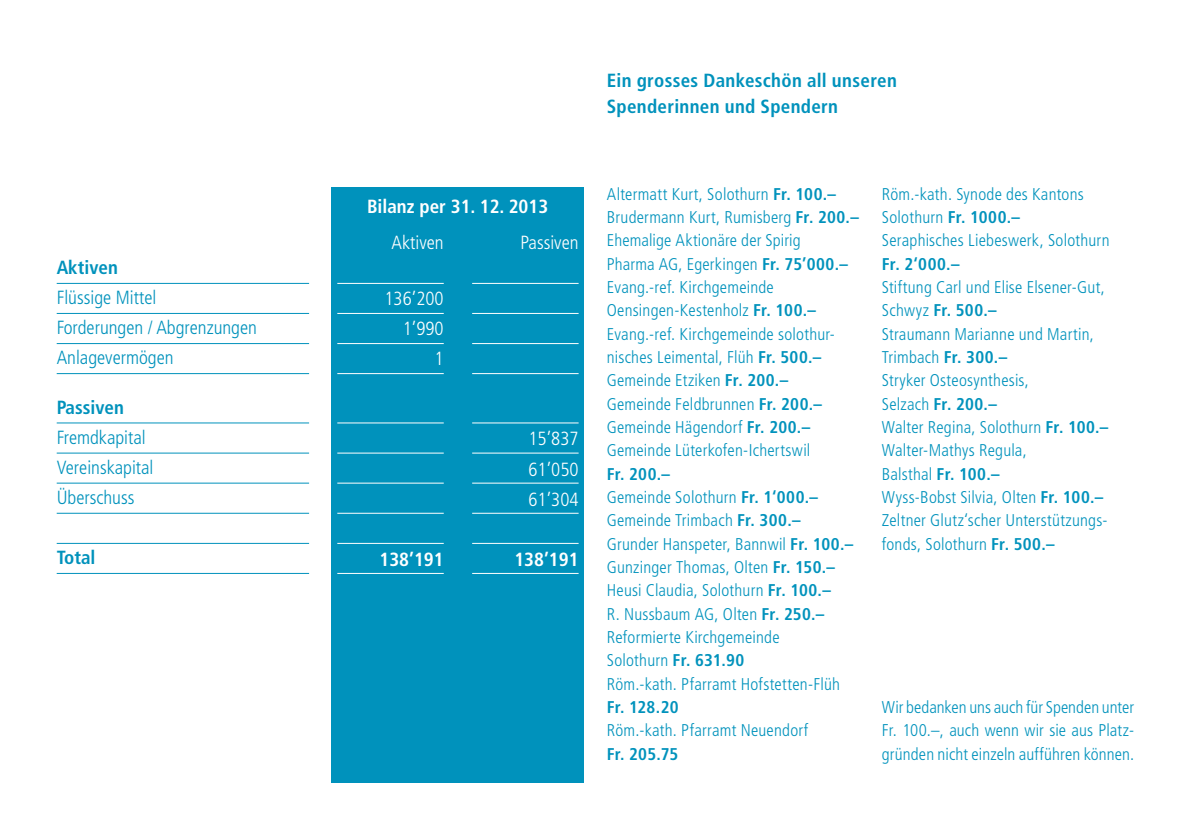
<style>
.page{position:relative;width:1191px;height:840px;background:#fff}
.page>*{position:absolute;margin:0;border:0;box-sizing:border-box;transform-origin:0 0}
.t1{font:300 condensed 19px/30px "Frutiger";color:#0092bc}
.t2{font:700 condensed 19px/26px "Frutiger";letter-spacing:.015em;color:#0092bc}
.t3{font:300 condensed 19px/30px "Frutiger";color:#fff;text-align:justify}
.t4{font:700 condensed 19px "Frutiger";color:#fff}
.t5{font:300 condensed 17px/23.4px "Frutiger";letter-spacing:.01em;color:#0092bc}
.t6{font:700 condensed 17px "Frutiger";letter-spacing:.01em;color:#0092bc}
.s1{font-weight:700}
</style>
<div class="page">
<div style="left:332px;top:187px;width:252px;height:595px;background:#0092bc"></div>
<hr style="left:57px;top:343px;width:252px;height:1px;background:#0092bc">
<hr style="left:57px;top:313px;width:252px;height:1px;background:#0092bc">
<hr style="left:57px;top:373px;width:252px;height:1px;background:#0092bc">
<hr style="left:57px;top:283px;width:252px;height:1px;background:#0092bc">
<hr style="left:57px;top:422px;width:252px;height:1px;background:#0092bc">
<hr style="left:57px;top:512px;width:252px;height:1px;background:#0092bc">
<hr style="left:57px;top:482px;width:252px;height:1px;background:#0092bc">
<hr style="left:57px;top:542px;width:252px;height:1px;background:#0092bc">
<hr style="left:57px;top:452px;width:252px;height:1px;background:#0092bc">
<hr style="left:57px;top:572px;width:252px;height:1px;background:#0092bc">
<hr style="left:337px;top:343px;width:107px;height:1px;background:#fff">
<hr style="left:337px;top:313px;width:107px;height:1px;background:#fff">
<hr style="left:337px;top:373px;width:107px;height:1px;background:#fff">
<hr style="left:337px;top:283px;width:107px;height:1px;background:#fff">
<hr style="left:472px;top:343px;width:106px;height:1px;background:#fff">
<hr style="left:472px;top:313px;width:106px;height:1px;background:#fff">
<hr style="left:472px;top:373px;width:106px;height:1px;background:#fff">
<hr style="left:472px;top:283px;width:106px;height:1px;background:#fff">
<hr style="left:472px;top:422px;width:106px;height:1px;background:#fff">
<hr style="left:472px;top:512px;width:106px;height:1px;background:#fff">
<hr style="left:472px;top:482px;width:106px;height:1px;background:#fff">
<hr style="left:472px;top:542px;width:106px;height:1px;background:#fff">
<hr style="left:472px;top:452px;width:106px;height:1px;background:#fff">
<hr style="left:337px;top:422px;width:107px;height:1px;background:#fff">
<hr style="left:337px;top:512px;width:107px;height:1px;background:#fff">
<hr style="left:337px;top:482px;width:107px;height:1px;background:#fff">
<hr style="left:337px;top:542px;width:107px;height:1px;background:#fff">
<hr style="left:337px;top:452px;width:107px;height:1px;background:#fff">
<hr style="left:472px;top:572px;width:106px;height:1px;background:#fff">
<hr style="left:337px;top:572px;width:107px;height:1px;background:#fff">
<p class="t2" style="left:57px;top:254px;width:63px">Aktiven</p>
<p class="t1" style="left:57px;top:282px;width:202px">Flüssige Mittel<br>Forderungen / Abgrenzungen<br>Anlagevermögen</p>
<p class="t2" style="left:57px;top:394px;width:69px">Passiven</p>
<p class="t1" style="left:57px;top:422px;width:98px">Fremdkapital<br>Vereinskapital<br>Überschuss</p>
<p class="t2" style="left:57px;top:544px;width:40px">Total</p>
<p class="t4" style="left:367px;top:195px;width:183px">Bilanz per 31. 12. 2013</p>
<p class="t3" style="left:520px;top:228px;width:60px">Passiven</p>
<p class="t3" style="left:391px;top:228px;width:54px">Aktiven</p>
<p class="t3" style="left:384px;top:284px;width:61px;text-align:right">136’200<br>1’990<br>1</p>
<p class="t4" style="left:379px;top:547px;width:66px">138’191</p>
<p class="t3" style="left:528px;top:424px;width:52px">15’837<br>61’050<br>61’304</p>
<p class="t4" style="left:514px;top:547px;width:66px">138’191</p>
<p class="t2" style="left:607px;top:67px;width:292px">Ein grosses Dankeschön all unseren<br>Spenderinnen und Spendern</p>
<p class="t5" style="left:607px;top:182px;width:253px">Altermatt Kurt, Solothurn <span class="s1">Fr. 100.– </span>Brudermann Kurt, Rumisberg <span class="s1">Fr. 200.– </span>Ehemalige Aktionäre der Spirig<br>Pharma AG, Egerkingen <span class="s1">Fr. 75’000.– </span>Evang.-ref. Kirchgemeinde Oensingen-Kestenholz <span class="s1">Fr. 100.– </span>Evang.-ref. Kirchgemeinde solothur&shy;nisches Leimental, Flüh <span class="s1">Fr. 500.– </span>Gemeinde Etziken <span class="s1">Fr. 200.–<br></span>Gemeinde Feldbrunnen <span class="s1">Fr. 200.– </span>Gemeinde Hägendorf <span class="s1">Fr. 200.– </span>Gemeinde Lüterkofen-Ichertswil</p>
<p class="t5" style="left:607px;top:462px;width:248px"><span class="s1">Fr. 200.–<br></span>Gemeinde Solothurn <span class="s1">Fr. 1‘000.–<br></span>Gemeinde Trimbach <span class="s1">Fr. 300.–<br></span>Grunder Hanspeter, Bannwil <span class="s1">Fr. 100.–<br></span>Gunzinger Thomas, Olten <span class="s1">Fr. 150.–<br></span>Heusi Claudia, Solothurn <span class="s1">Fr. 100.–<br></span>R. Nussbaum AG, Olten <span class="s1">Fr. 250.–<br></span>Reformierte Kirchgemeinde<br>Solothurn <span class="s1">Fr. 631.90<br></span>Röm.-kath. Pfarramt Hofstetten-Flüh</p>
<p class="t6" style="left:607px;top:696px;width:73px">Fr. 128.20</p>
<p class="t5" style="left:607px;top:718px;width:203px">Röm.-kath. Pfarramt Neuendorf</p>
<p class="t6" style="left:607px;top:743px;width:73px">Fr. 205.75</p>
<p class="t5" style="left:882px;top:182px;width:229px">Röm.-kath. Synode des Kantons<br>Solothurn <span class="s1">Fr. 1000.–<br></span>Seraphisches Liebeswerk, Solothurn</p>
<p class="t6" style="left:882px;top:254px;width:79px">Fr. 2‘000.–</p>
<p class="t5" style="left:882px;top:275px;width:228px">Stiftung Carl und Elise Elsener-Gut,<br>Schwyz <span class="s1">Fr. 500.–<br></span>Straumann Marianne und Martin,<br>Trimbach <span class="s1">Fr. 300.–<br></span>Stryker Osteosynthesis,<br>Selzach <span class="s1">Fr. 200.–<br></span>Walter Regina, Solothurn <span class="s1">Fr. 100.–<br></span>Walter-Mathys Regula,<br>Balsthal <span class="s1">Fr. 100.–<br></span>Wyss-Bobst Silvia, Olten <span class="s1">Fr. 100.–<br></span>Zeltner Glutz‘scher Unterstützungs&shy;fonds, Solothurn <span class="s1">Fr. 500.–</span></p>
<p class="t5" style="left:882px;top:695px;width:254px;text-align:justify">Wir bedanken uns auch für Spenden unter Fr. 100.–, auch wenn wir sie aus Platz&shy;gründen nicht einzeln aufführen können.</p>
</div>
